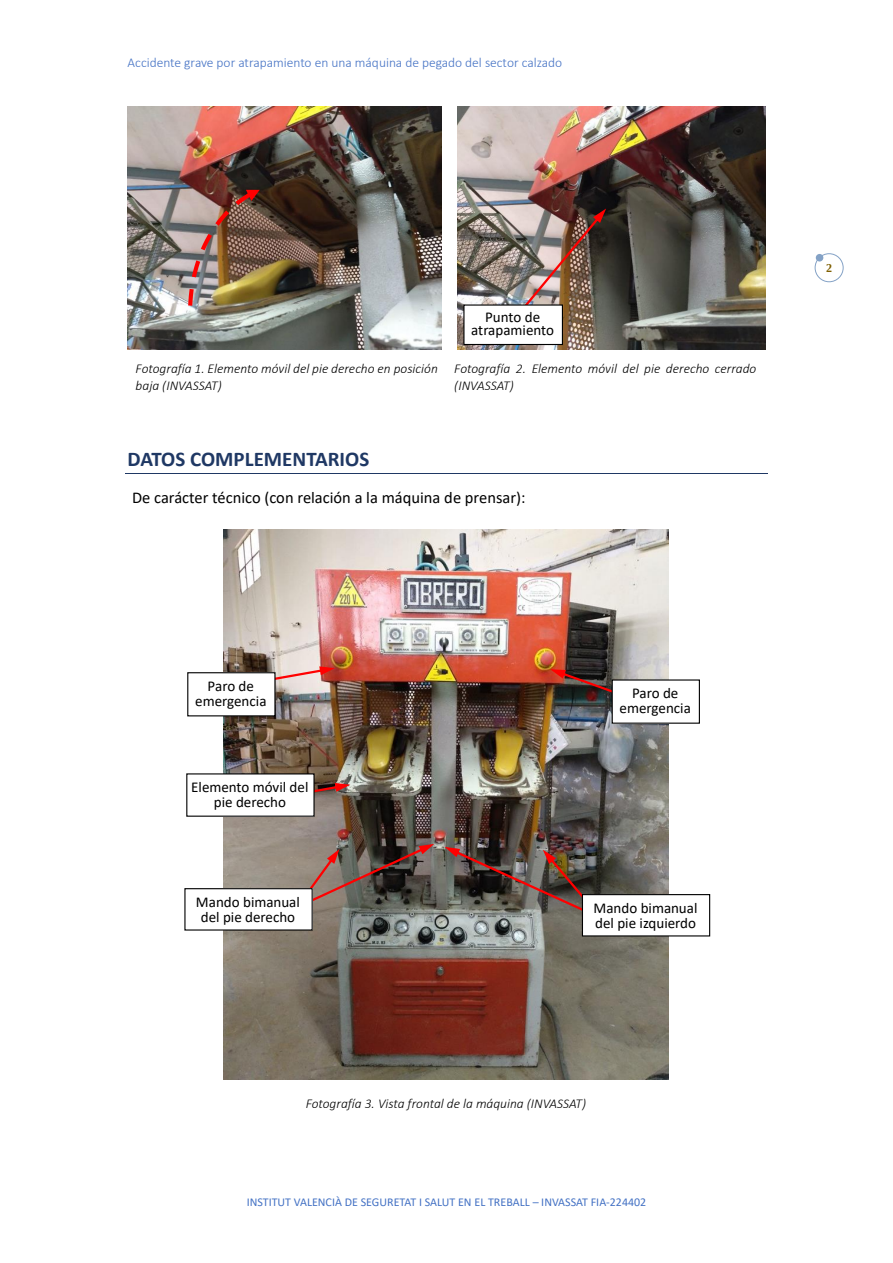
<style>
.page{position:relative;width:893px;height:1263px;background:#fff}
.page>*{position:absolute;margin:0;border:0;box-sizing:border-box;transform-origin:0 0}
.t1{font:700 21px "Calibri";color:#1f3864}
.t2{font:16.5px "Calibri";color:#000}
.t3{font:15px/15px "Calibri";color:#000;text-align:center}
.t4{font:italic 300 13.5px/16.5px "Calibri";color:#000}
.t5{font:300 13.5px "Calibri";color:#4472c4}
.t6{font:12px "Calibri";color:#4472c4}
.t7{font:700 12px "Liberation Serif";color:#7f5f00}
</style>
<div class="page">
<img style="left:814px;top:254px;width:30px;height:27px">
<div style="left:815px;top:253px;width:29px;height:29px;border:1px solid #84a2c6;border-radius:50%"></div>
<div style="left:816px;top:254px;width:7px;height:7px;background:#84a2c6;border-radius:50%"></div>
<hr style="left:125px;top:473px;width:643px;height:1px;background:#1f3864">
<img style="left:128px;top:106px;width:313px;height:244px">
<img style="left:224px;top:529px;width:444px;height:551px">
<img style="left:457px;top:106px;width:308px;height:244px">
<img style="left:188px;top:190px;width:72px;height:116px">
<img style="left:518px;top:208px;width:88px;height:107px">
<div style="left:464px;top:305px;width:98px;height:39px;background:#fff"></div>
<div style="left:463px;top:304px;width:100px;height:41px;border:1px solid #000"></div>
<svg style="left:253px;top:666px;width:82px;height:18px"></svg>
<div style="left:188px;top:673px;width:87px;height:43px;background:#fff"></div>
<div style="left:187px;top:672px;width:89px;height:44px;border:1px solid #000"></div>
<svg style="left:315px;top:783px;width:35px;height:17px"></svg>
<div style="left:187px;top:774px;width:127px;height:42px;background:#fff"></div>
<div style="left:186px;top:773px;width:129px;height:44px;border:1px solid #000"></div>
<svg style="left:295px;top:844px;width:139px;height:65px;background:#6a5851"></svg>
<div style="left:185px;top:889px;width:127px;height:41px;background:#fff"></div>
<div style="left:184px;top:888px;width:129px;height:43px;border:1px solid #000"></div>
<svg style="left:550px;top:669px;width:81px;height:30px;background:#55332d"></svg>
<div style="left:612px;top:680px;width:87px;height:43px;background:#fff"></div>
<div style="left:612px;top:679px;width:88px;height:45px;border:1px solid #000"></div>
<img style="left:445px;top:847px;width:147px;height:66px">
<div style="left:582px;top:895px;width:128px;height:41px;background:#fff"></div>
<div style="left:582px;top:894px;width:128px;height:42px;border:1px solid #000"></div>
<p class="t5" style="left:128px;top:57px;width:436px">Accidente grave por atrapamiento en una máquina de pegado del sector calzado</p>
<p class="t3" style="left:471px;top:311px;width:84px;line-height:13.5px">Punto de atrapamiento</p>
<p class="t4" style="left:136px;top:362px;width:304px">Fotografía 1. Elemento móvil del pie derecho en posición baja (INVASSAT)</p>
<p class="t4" style="left:454px;top:362px;width:304px">Fotografía 2. Elemento móvil del pie derecho cerrado (INVASSAT)</p>
<h1 class="t1" style="left:128px;top:451px;width:243px">DATOS COMPLEMENTARIOS</h1>
<p class="t2" style="left:132px;top:490px;width:395px">De carácter técnico (con relación a la máquina de prensar):</p>
<p class="t3" style="left:195px;top:679px;width:73px">Paro de emergencia</p>
<p class="t3" style="left:191px;top:781px;width:119px">Elemento móvil del pie derecho</p>
<p class="t3" style="left:196px;top:895px;width:105px">Mando bimanual del pie derecho</p>
<p class="t3" style="left:620px;top:687px;width:73px">Paro de emergencia</p>
<p class="t3" style="left:594px;top:901px;width:105px;text-align:left">Mando bimanual del pie izquierdo</p>
<p class="t4" style="left:306px;top:1097px;width:282px">Fotografía 3. Vista frontal de la máquina (INVASSAT)</p>
<p class="t6" style="left:247px;top:1197px;width:401px">INSTITUT VALENCIÀ DE SEGURETAT I SALUT EN EL TREBALL – INVASSAT FIA-224402</p>
<p class="t7" style="left:826px;top:261px;width:7px">2</p>
</div>
